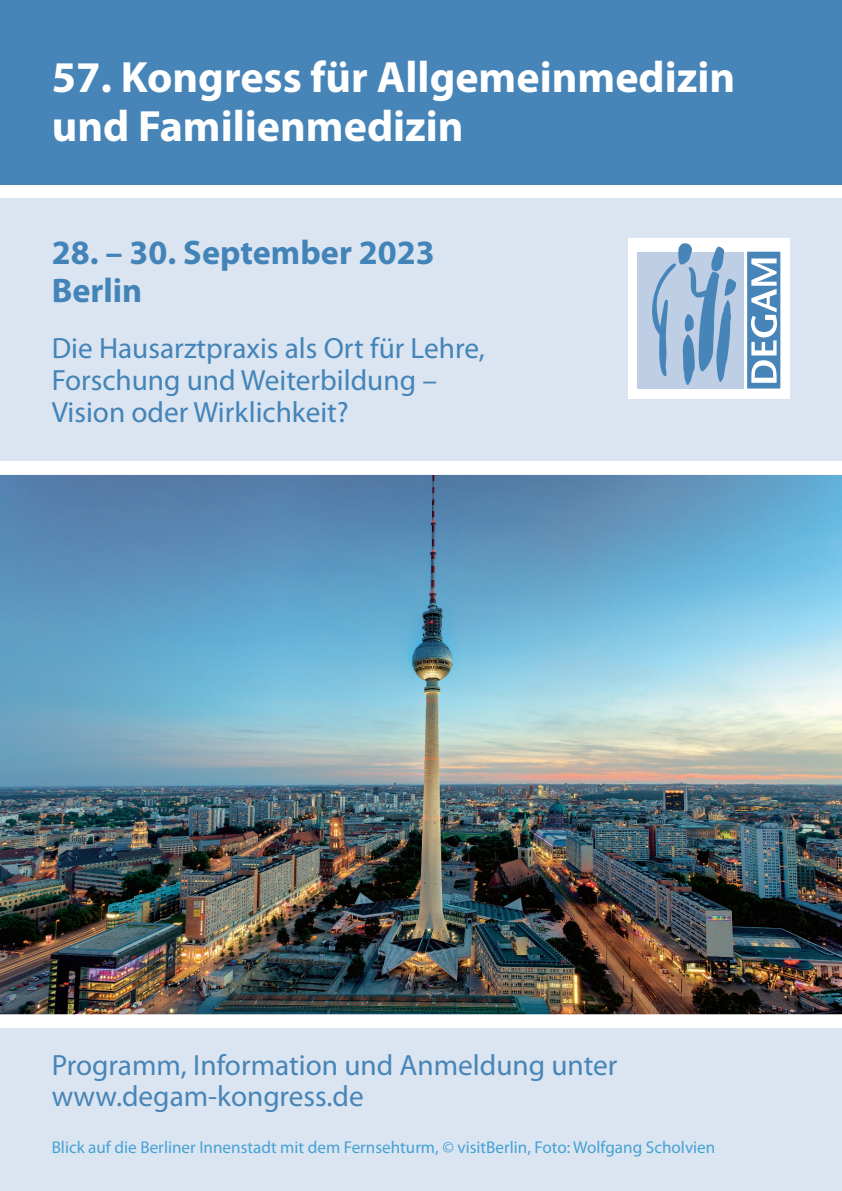
<style>
.page{position:relative;width:842px;height:1191px;background:#fff}
.page>*{position:absolute;margin:0;border:0;box-sizing:border-box;transform-origin:0 0}
.t1{font:700 44px/49px "Myriad Pro";color:#fff}
.t2{font:700 34.2px/38.1px "Myriad Pro";color:#4384b8}
.t3{font:29.3px/31.7px "Myriad Pro";color:#4384b8}
.t4{font:29.3px/31.7px "Myriad Pro";color:#4785b8}
.t5{font:17.1px "Myriad Pro";color:#45a2d4}
</style>
<div class="page">
<img style="left:0;top:475px;width:842px;height:539px">
<div style="left:0;top:198px;width:842px;height:263px;background:#dbe4f1"></div>
<div style="left:0;top:1028px;width:842px;height:163px;background:#dbe4f1"></div>
<div style="left:628px;top:238px;width:162px;height:161px;background:#fff"></div>
<div style="left:637px;top:252px;width:107px;height:136px;background:#becfe5"></div>
<svg style="left:652px;top:243px;width:84px;height:142px"></svg>
<div style="left:747px;top:252px;width:33px;height:136px;background:#4785b8"></div>
<svg style="left:751px;top:258px;width:26px;height:125px"></svg>
<div style="left:0;top:0;width:842px;height:184px;background:#4785b8"></div>
<h1 class="t1" style="left:52px;top:56px;width:685px">57. Kongress für Allgemeinmedizin und Familienmedizin</h1>
<h2 class="t2" style="left:52px;top:236px;width:385px">28. – 30. September 2023<br>Berlin</h2>
<h3 class="t3" style="left:52px;top:335px;width:434px">Die Hausarztpraxis als Ort für Lehre,<br>Forschung und Weiterbildung –<br>Vision oder Wirklichkeit?</h3>
<h3 class="t4" style="left:52px;top:1051px;width:567px">Programm, Information und Anmeldung unter www.degam-kongress.de</h3>
<p class="t5" style="left:52px;top:1139px;width:665px">Blick auf die Berliner Innenstadt mit dem Fernsehturm, © visitBerlin, Foto: Wolfgang Scholvien</p>
</div>
